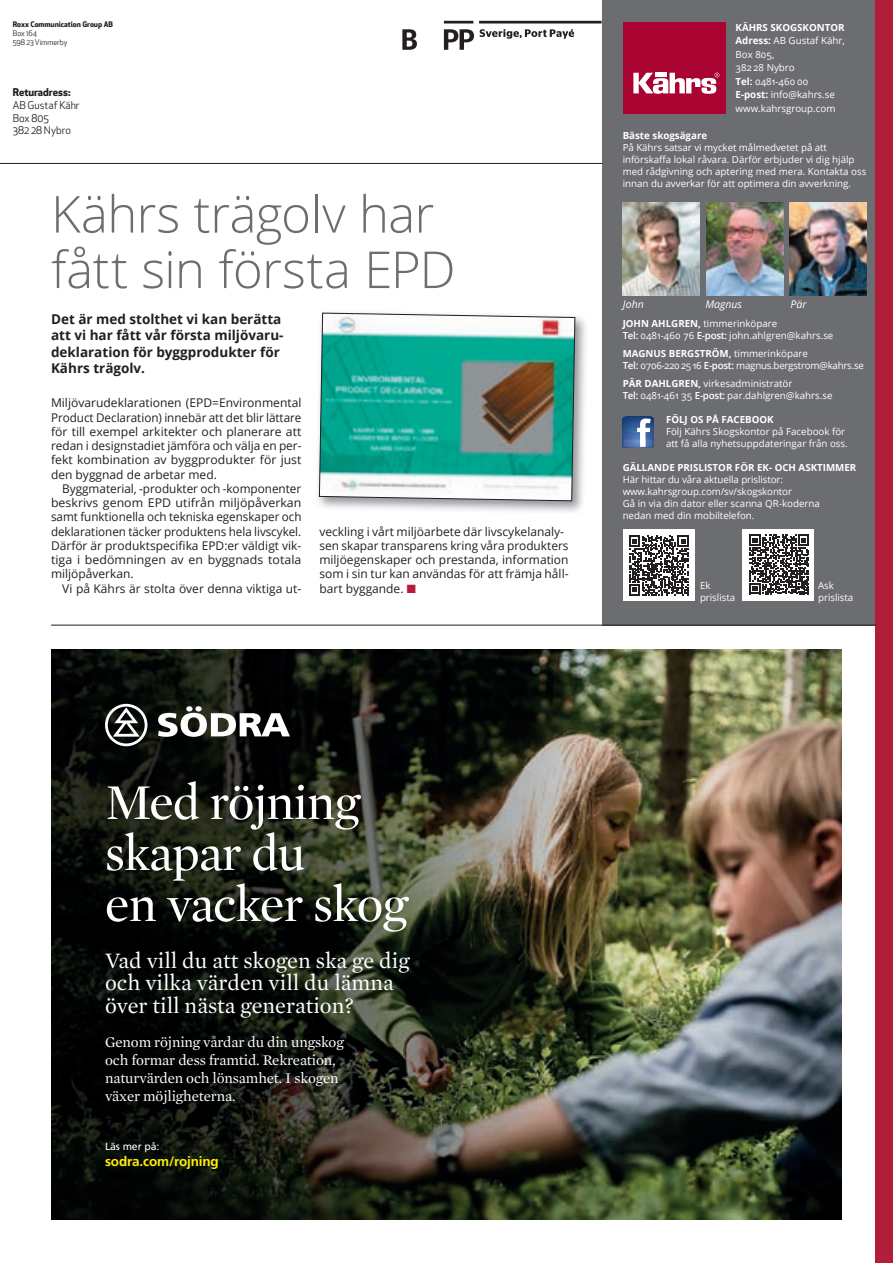
<style>
.page{position:relative;width:893px;height:1263px;background:#fff}
.page>*{position:absolute;margin:0;border:0;box-sizing:border-box;transform-origin:0 0}
.t1{font:300 51px/55.5px "Open Sans";letter-spacing:-.01em;color:#6c6d70}
.t2{font:51px/51px "Mercury Display";letter-spacing:-.02em;color:#fff}
.t3{font:22.5px/22.5px "Mercury Text G1";color:#fff}
.t4{font:15px/18px "Mercury Text G1";letter-spacing:-.01em;color:#fff}
.t5{font:700 13.5px/16.5px "Open Sans";color:#231f20}
.t6{font:700 13.5px "Frutiger";letter-spacing:-.01em;color:#fff101}
.t7{font:12px/14.2px "Open Sans";color:#231f20;text-align:justify}
.t8{font:10.5px/12.6px "Apex New";color:#231f20}
.t9{font:italic 10.5px "Open Sans";color:#fff}
.t10{font:700 10.5px "Apex New";color:#231f20}
.t11{font:10.5px "Frutiger";letter-spacing:-.01em;color:#fff}
.t12{font:9.75px/12px "Open Sans";color:#fff}
.t13{font:9.75px/12px "Open Sans";letter-spacing:-.025em;color:#fff}
.t14{font:700 9.75px "Open Sans";color:#fff}
.t15{font:700 7.5px "Apex New";color:#231f20}
.t16{font:7.5px/9px "Apex New";color:#231f20}
.s1{color:#b21d3a}
.s2{font-weight:700}
.s3{font-weight:600}
</style>
<div class="page">
<div style="left:602px;top:0;width:279px;height:625px;background:#6c6d70"></div>
<img style="left:706px;top:203px;width:77px;height:92px">
<img style="left:790px;top:203px;width:76px;height:92px">
<div style="left:876px;top:0;width:17px;height:1263px;background:#b21d3a"></div>
<div style="left:623px;top:22px;width:103px;height:92px;background:#a90332"></div>
<svg style="left:633px;top:73px;width:86px;height:21px"></svg>
<hr style="left:51px;top:625px;width:825px;height:1px;background:#231f20">
<img style="left:623px;top:203px;width:76px;height:92px">
<div style="left:743px;top:530px;width:71px;height:71px;background:#fff"></div>
<svg style="left:749px;top:534px;width:60px;height:60px"></svg>
<div style="left:623px;top:530px;width:72px;height:71px;background:#fff"></div>
<svg style="left:629px;top:536px;width:60px;height:59px"></svg>
<svg style="left:623px;top:417px;width:31px;height:31px"></svg>
<hr style="left:0;top:163px;width:602px;height:1px;background:#231f20">
<hr style="left:444px;top:21px;width:29px;height:3px;background:#231f20">
<hr style="left:479px;top:21px;width:123px;height:3px;background:#231f20">
<svg style="left:480px;top:29px;width:94px;height:10px"></svg>
<svg style="left:444px;top:29px;width:30px;height:21px"></svg>
<svg style="left:402px;top:29px;width:15px;height:21px"></svg>
<img style="left:51px;top:650px;width:791px;height:570px">
<svg style="left:158px;top:706px;width:132px;height:31px"></svg>
<svg style="left:105px;top:704px;width:42px;height:42px"></svg>
<img style="left:318px;top:312px;width:268px;height:200px">
<svg style="left:319px;top:313px;width:256px;height:188px"></svg>
<p class="t15" style="left:13px;top:19px;width:102px">Roxx Communication Group AB</p>
<p class="t16" style="left:13px;top:29px;width:56px">Box 164<br>598 23 Vimmerby</p>
<p class="t10" style="left:13px;top:85px;width:59px">Returadress:</p>
<p class="t8" style="left:13px;top:99px;width:69px">AB Gustaf Kähr<br>Box 805<br>382 28 Nybro</p>
<h1 class="t1" style="left:51px;top:185px;width:406px">Kährs trägolv har fått sin första EPD</h1>
<p class="t5" style="left:51px;top:310px;width:234px">Det är med stolthet vi kan berätta att vi har fått vår första miljövaru&shy;deklaration för byggprodukter för<br>Kährs trägolv.</p>
<p class="t7" style="left:51px;top:395px;width:252px">Miljövarudeklarationen (EPD=Environmental Product Declaration) innebär att det blir lättare för till exempel arkitekter och planerare att redan i designstadiet jämföra och välja en per&shy;fekt kombination av byggprodukter för just den byggnad de arbetar med.</p>
<p class="t7" style="left:51px;top:481px;width:252px;text-indent:11px">Byggmaterial, -produkter och -komponenter beskrivs genom EPD utifrån miljöpåverkan samt funktionella och tekniska egenskaper och deklarationen täcker produktens hela livscykel.<br>Därför är produktspecifika EPD:er väldigt vik&shy;tiga i bedömningen av en byggnads totala miljöpåverkan.</p>
<p class="t7" style="left:62px;top:581px;width:241px">Vi på Kährs är stolta över denna viktiga ut-</p>
<p class="t7" style="left:319px;top:524px;width:251px;text-align:left">veckling i vårt miljöarbete där livscykelanaly&shy;sen skapar transparens kring våra produkters miljöegenskaper och prestanda, information som i sin tur kan användas för att främja håll&shy;bart byggande. <span class="s1">■</span></p>
<p class="t12" style="left:735px;top:20px;width:111px;line-height:13.5px"><span class="s2">KÄHRS SKOGSKONTOR<br>Adress:</span> AB Gustaf Kähr,<br>Box 805,<br>382 28 Nybro<br><span class="s2">Tel:</span> 0481-460 00<br><span class="s2">E-post:</span> info@kahrs.se www.kahrsgroup.com</p>
<p class="t14" style="left:623px;top:129px;width:86px">Bäste skogsägare</p>
<p class="t12" style="left:623px;top:141px;width:245px">På Kährs satsar vi mycket målmedvetet på att<br>inför skaffa lokal råvara. Därför erbjuder vi dig hjälp med rådgivning och aptering med mera. Kontakta oss innan du avverkar för att optimera din avverkning.</p>
<p class="t9" style="left:623px;top:297px;width:22px">John</p>
<p class="t9" style="left:705px;top:297px;width:38px">Magnus</p>
<p class="t9" style="left:791px;top:297px;width:18px">Pär</p>
<p class="t12" style="left:623px;top:317px;width:212px"><span class="s2">JOHN AHLGREN,</span> timmerinköpare<br><span class="s3">Tel:</span> 0481-460 76 <span class="s3">E-post:</span> john.ahlgren@kahrs.se</p>
<p class="t13" style="left:623px;top:347px;width:243px"><span class="s2">MAGNUS BERGSTRÖM,</span> timmerinköpare<br><span class="s3">Tel:</span> 0706-220 25 16 <span class="s3">E-post:</span> magnus.bergstrom@kahrs.se</p>
<p class="t12" style="left:623px;top:377px;width:211px"><span class="s2">PÄR DAHLGREN,</span> virkesadministratör<br><span class="s3">Tel:</span> 0481-461 35 <span class="s3">E-post:</span> par.dahlgren@kahrs.se</p>
<p class="t14" style="left:666px;top:412px;width:109px">FÖLJ OS PÅ FACEBOOK</p>
<p class="t12" style="left:666px;top:425px;width:183px">Följ Kährs Skogskontor på Facebook för att få alla nyhetsuppdateringar från oss.</p>
<p class="t14" style="left:623px;top:460px;width:235px">GÄLLANDE PRISLISTOR FÖR EK- OCH ASKTIMMER</p>
<p class="t12" style="left:623px;top:473px;width:199px">Här hittar du våra aktuella prislistor: www.kahrsgroup.com/sv/skogskontor<br>Gå in via din dator eller scanna QR-koderna nedan med din mobiltelefon.</p>
<p class="t12" style="left:700px;top:579px;width:37px">Ek prislista</p>
<p class="t12" style="left:818px;top:579px;width:37px">Ask prislista</p>
<h1 class="t2" style="left:105px;top:775px;width:304px">Med röjning skapar du<br>en vacker skog</h1>
<h2 class="t3" style="left:105px;top:948px;width:306px">Vad vill du att skogen ska ge dig och vilka värden vill du lämna över till nästa generation?</h2>
<p class="t4" style="left:105px;top:1032px;width:240px">Genom röjning vårdar du din ungskog och formar dess framtid. Rekreation, naturvärden och lönsamhet. I skogen växer möjligheterna.</p>
<p class="t11" style="left:105px;top:1140px;width:56px">Läs mer på:</p>
<p class="t6" style="left:105px;top:1153px;width:115px">sodra.com/rojning</p>
</div>
